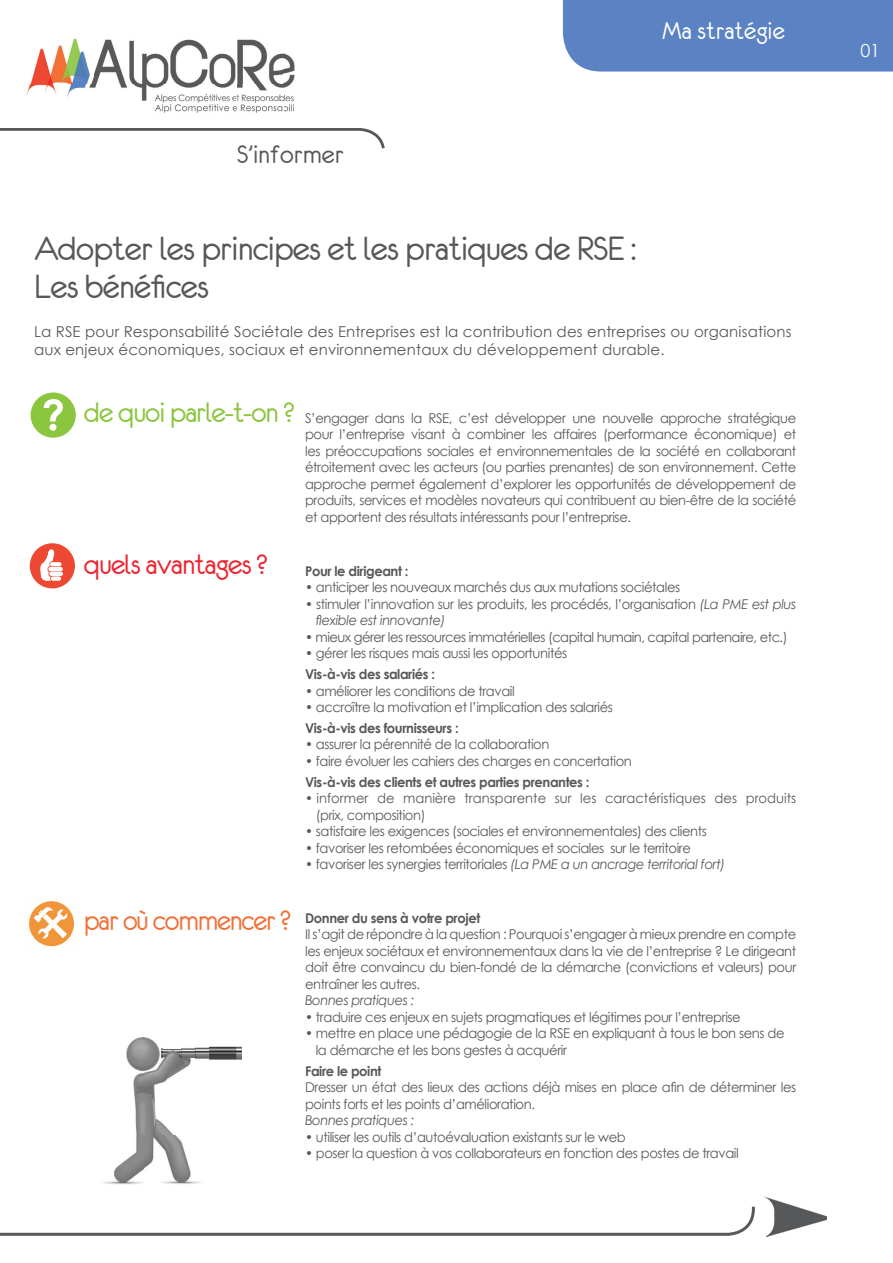
<style>
.page{position:relative;width:893px;height:1263px;background:#fff}
.page>*{position:absolute;margin:0;border:0;box-sizing:border-box;transform-origin:0 0}
.t1{font:37.5px/37.5px "Eurofurenceregular";letter-spacing:-.02em;color:#57585a}
.t2{font:31.5px "Eurofurenceregular";letter-spacing:-.03em;color:#8bc63e}
.t3{font:31.5px "Eurofurenceregular";letter-spacing:-.025em;color:#ec2631}
.t4{font:31.5px "Eurofurenceregular";letter-spacing:-.035em;color:#f37136}
.t5{font:28.35px "Eurofurenceregular";color:#57585a}
.t6{font:27px "Eurofurenceregular";color:#fff}
.t7{font:18px "Century Gothic";color:#fff}
.t8{font:15px/18px "Century Gothic";letter-spacing:.01em;color:#57585a}
.t9{font:13.5px/16.5px "Century Gothic";letter-spacing:-.03em;color:#57585a}
.t10{font:700 13.5px "Century Gothic";letter-spacing:-.03em;color:#57585a}
.t11{font:13.5px/16.5px "Century Gothic";color:#57585a}
.t12{font:italic 13.5px "Century Gothic";letter-spacing:-.03em;color:#57585a}
.s1{font-style:italic}
</style>
<div class="page">
<div style="left:563px;top:0;width:330px;height:72px;background:#5b83c3"></div>
<div style="left:30px;top:543px;width:45px;height:45px;background:#ec4832;border-radius:50%"></div>
<svg style="left:40px;top:549px;width:17px;height:32px"></svg>
<svg style="left:50px;top:562px;width:11px;height:4px"></svg>
<hr style="left:48px;top:567px;width:15px;height:4px;background:#fff;border-radius:2px">
<hr style="left:49px;top:572px;width:14px;height:4px;background:#fff;border-radius:2px">
<div style="left:51px;top:576px;width:10px;height:5px;background:#fff;border-radius:2px"></div>
<div style="left:31px;top:392px;width:45px;height:46px;background:#8bc63e;border-radius:50%"></div>
<svg style="left:44px;top:399px;width:19px;height:32px"></svg>
<img style="left:764px;top:1196px;width:63px;height:40px">
<svg style="left:0;top:1206px;width:755px;height:30px"></svg>
<svg style="left:0;top:128px;width:385px;height:21px"></svg>
<img style="left:27px;top:38px;width:268px;height:75px">
<img style="left:102px;top:1037px;width:140px;height:148px">
<svg style="left:29px;top:901px;width:45px;height:45px"></svg>
<h3 class="t5" style="left:237px;top:140px;width:108px">S’informer</h3>
<h3 class="t6" style="left:662px;top:17px;width:124px">Ma stratégie</h3>
<h1 class="t1" style="left:34px;top:230px;width:604px">Adopter les principes et les pratiques de RSE :<br>Les bénéfices</h1>
<p class="t8" style="left:34px;top:322px;width:759px">La RSE pour Responsabilité Sociétale des Entreprises est la contribution des entreprises ou organisations aux enjeux économiques, sociaux et environnementaux du développement durable.</p>
<h2 class="t2" style="left:84px;top:396px;width:212px">de quoi parle-t-on ?</h2>
<p class="t9" style="left:305px;top:409px;width:493px;text-align:justify">S’engager dans la RSE, c’est développer une nouvelle approche stratégique pour l’entreprise visant à combiner les affaires (performance économique) et les préoccupations sociales et environnementales de la société en collaborant étroitement avec les acteurs (ou parties prenantes) de son environnement. Cette approche permet également d’explorer les opportunités de développement de produits, services et modèles novateurs qui contribuent au bien-être de la société et apportent des résultats intéressants pour l’entreprise.</p>
<h2 class="t3" style="left:84px;top:549px;width:185px">quels avantages ?</h2>
<p class="t10" style="left:305px;top:561px;width:105px">Pour le dirigeant :</p>
<p class="t9" style="left:305px;top:579px;width:377px">• anticiper les nouveaux marchés dus aux mutations sociétales</p>
<p class="t9" style="left:316px;top:596px;width:482px;text-indent:-11px">• stimuler l’innovation sur les produits, les procédés, l’organisation <span class="s1">(La PME est plus flexible est innovante)</span></p>
<p class="t9" style="left:305px;top:629px;width:484px">• mieux gérer les ressources immatérielles (capital humain, capital partenaire, etc.)</p>
<p class="t9" style="left:305px;top:645px;width:264px">• gérer les risques mais aussi les opportunités</p>
<p class="t10" style="left:305px;top:664px;width:132px">Vis-à-vis des salariés :</p>
<p class="t9" style="left:305px;top:682px;width:211px">• améliorer les conditions de travail</p>
<p class="t9" style="left:305px;top:699px;width:309px">• accroître la motivation et l’implication des salariés</p>
<p class="t10" style="left:305px;top:718px;width:155px">Vis-à-vis des fournisseurs :</p>
<p class="t9" style="left:305px;top:736px;width:246px">• assurer la pérennité de la collaboration</p>
<p class="t9" style="left:305px;top:753px;width:328px">• faire évoluer les cahiers des charges en concertation</p>
<p class="t10" style="left:305px;top:771px;width:286px">Vis-à-vis des clients et autres parties prenantes :</p>
<p class="t11" style="left:316px;top:790px;width:482px;text-indent:-11px">• informer de manière transparente sur les caractéristiques des produits (prix, composition)</p>
<p class="t9" style="left:305px;top:823px;width:403px">• satisfaire les exigences (sociales et environnementales) des clients</p>
<p class="t9" style="left:305px;top:839px;width:387px">• favoriser les retombées économiques et sociales sur le territoire</p>
<p class="t9" style="left:305px;top:856px;width:422px">• favoriser les synergies territoriales <span class="s1">(La PME a un ancrage territorial fort)</span></p>
<h2 class="t4" style="left:84px;top:904px;width:209px">par où commencer ?</h2>
<p class="t10" style="left:305px;top:908px;width:177px">Donner du sens à votre projet</p>
<p class="t9" style="left:305px;top:926px;width:493px;text-align:justify">Il s’agit de répondre à la question : Pourquoi s’engager à mieux prendre en compte les enjeux sociétaux et environnementaux dans la vie de l’entreprise ? Le dirigeant doit être convaincu du bien-fondé de la démarche (convictions et valeurs) pour entraîner les autres.</p>
<p class="t12" style="left:305px;top:992px;width:111px">Bonnes pratiques :</p>
<p class="t9" style="left:305px;top:1008px;width:437px">• traduire ces enjeux en sujets pragmatiques et légitimes pour l’entreprise</p>
<p class="t9" style="left:316px;top:1025px;width:470px;text-indent:-11px">• mettre en place une pédagogie de la RSE en expliquant à tous le bon sens de la démarche et les bons gestes à acquérir</p>
<p class="t10" style="left:305px;top:1060px;width:78px">Faire le point</p>
<p class="t9" style="left:305px;top:1079px;width:493px">Dresser un état des lieux des actions déjà mises en place afin de déterminer les points forts et les points d’amélioration.</p>
<p class="t12" style="left:305px;top:1112px;width:111px">Bonnes pratiques :</p>
<p class="t9" style="left:305px;top:1128px;width:322px">• utiliser les outils d’autoévaluation existants sur le web</p>
<p class="t9" style="left:305px;top:1145px;width:435px">• poser la question à vos collaborateurs en fonction des postes de travail</p>
<h3 class="t7" style="left:860px;top:38px;width:21px">01</h3>
</div>
